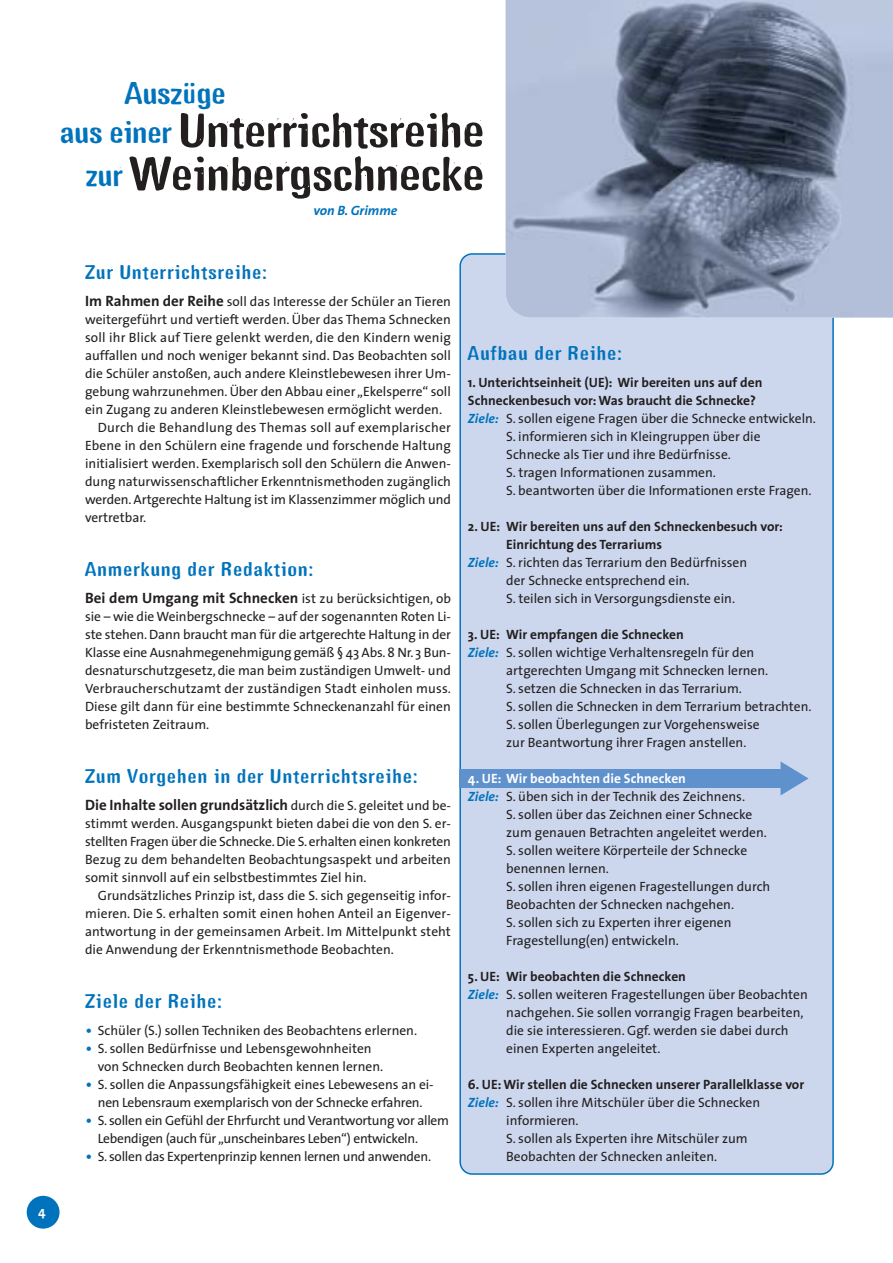
<style>
.page{position:relative;width:893px;height:1263px;background:#fff}
.page>*{position:absolute;margin:0;border:0;box-sizing:border-box;transform-origin:0 0}
.t1{font:700 51px/43.5px "Gagamond";color:#231f1f;text-align:center}
.t2{font:700 33px "Gagamond";color:#0073bc}
.t3{font:700 21px "Gagamond";letter-spacing:.05em;color:#0073bc}
.t4{font:700 15px "The Sans";letter-spacing:-.005em;color:#231f1f}
.t5{font:13.5px/18px "The Sans";color:#231f1f;text-align:justify}
.t6{font:700 13.5px "The Sans";color:#231f1f}
.t7{font:13.5px/18px "The Sans";letter-spacing:-.02em;color:#231f1f;text-align:center}
.t8{font:700 13.5px "The Sans";color:#fff}
.t9{font:italic 700 13.5px "The Sans";color:#0073bc}
.s1{font-size:33px;color:#0073bc}
.s2{font-weight:700;font-size:15px}
.s3{font-weight:400;font-size:13.5px}
.s4{font-size:18px;color:#0073bc}
.s5{font-weight:700;font-style:italic;color:#0073bc}
</style>
<div class="page">
<div style="left:459px;top:253px;width:374px;height:922px;background:#ccd7ee"></div>
<div style="left:27px;top:1196px;width:33px;height:33px;background:#0073bc;border-radius:50%"></div>
<img style="left:505px;top:0;width:387px;height:318px">
<div style="left:459px;top:770px;width:326px;height:18px;background:#5f91cd"></div>
<svg style="left:780px;top:761px;width:28px;height:34px"></svg>
<h2 class="t2" style="left:125px;top:79px;width:102px">Auszüge</h2>
<h1 class="t1" style="left:60px;top:114px;width:426px"><span class="s1">aus einer</span> Unterrichtsreihe <span class="s1">zur</span> Weinbergschnecke</h1>
<p class="t9" style="left:313px;top:205px;width:85px">von B. Grimme</p>
<p class="t8" style="left:38px;top:1206px;width:9px">4</p>
<h3 class="t3" style="left:85px;top:264px;width:183px">Zur Unterrichtsreihe:</h3>
<p class="t5" style="left:85px;top:294px;width:367px"><span class="s2">Im Rahmen der Reihe</span> soll das Interesse der Schüler an Tieren</p>
<p class="t5" style="left:85px;top:312px;width:367px">weitergeführt und vertieft werden. Über das Thema Schnecken</p>
<p class="t5" style="left:85px;top:330px;width:367px">soll ihr Blick auf Tiere gelenkt werden, die den Kindern wenig</p>
<p class="t5" style="left:85px;top:348px;width:367px">auffallen und noch weniger bekannt sind. Das Beobachten soll</p>
<p class="t5" style="left:85px;top:366px;width:367px">die Schüler anstoßen, auch andere Kleinstlebewesen ihrer Um-</p>
<p class="t5" style="left:85px;top:384px;width:367px">gebung wahrzunehmen. Über den Abbau einer „Ekelsperre“ soll</p>
<p class="t5" style="left:85px;top:402px;width:358px">ein Zugang zu anderen Kleinstlebewesen ermöglicht werden.</p>
<p class="t5" style="left:98px;top:420px;width:354px">Durch die Behandlung des Themas soll auf exemplarischer</p>
<p class="t5" style="left:85px;top:438px;width:367px">Ebene in den Schülern eine fragende und forschende Haltung</p>
<p class="t5" style="left:85px;top:456px;width:367px">initialisiert werden. Exemplarisch soll den Schülern die Anwen-</p>
<p class="t5" style="left:85px;top:474px;width:367px">dung naturwissenschaftlicher Erkenntnismethoden zugänglich</p>
<p class="t5" style="left:85px;top:492px;width:367px">werden. Artgerechte Haltung ist im Klassenzimmer möglich und</p>
<p class="t5" style="left:85px;top:510px;width:63px">vertretbar.</p>
<h3 class="t3" style="left:85px;top:561px;width:230px">Anmerkung der Redaktion:</h3>
<p class="t4" style="left:85px;top:592px;width:367px">Bei dem Umgang mit Schnecken <span class="s3">ist zu berücksichtigen, ob</span></p>
<p class="t5" style="left:85px;top:609px;width:367px">sie – wie die Weinbergschnecke – auf der sogenannten Roten Li&shy;ste stehen. Dann braucht man für die artgerechte Haltung in der Klasse eine Ausnahmegenehmigung gemäß § 43 Abs. 8 Nr. 3 Bun&shy;desnaturschutzgesetz, die man beim zuständigen Umwelt- und Verbraucherschutzamt der zuständigen Stadt einholen muss.<br>Diese gilt dann für eine bestimmte Schneckenanzahl für einen befristeten Zeitraum.</p>
<h3 class="t3" style="left:85px;top:768px;width:334px">Zum Vorgehen in der Unterrichtsreihe:</h3>
<p class="t4" style="left:85px;top:799px;width:367px">Die Inhalte sollen grundsätzlich <span class="s3">durch die S. geleitet und be-</span></p>
<p class="t5" style="left:85px;top:816px;width:367px">stimmt werden. Ausgangspunkt bieten dabei die von den S. er&shy;stellten Fragen über die Schnecke. Die S. erhalten einen konkreten Bezug zu dem behandelten Beobachtungsaspekt und arbeiten somit sinnvoll auf ein selbstbestimmtes Ziel hin.</p>
<p class="t5" style="left:85px;top:888px;width:367px;text-indent:13px">Grundsätzliches Prinzip ist, dass die S. sich gegenseitig infor&shy;mieren. Die S. erhalten somit einen hohen Anteil an Eigenver&shy;antwortung in der gemeinsamen Arbeit. Im Mittelpunkt steht die Anwendung der Erkenntnismethode Beobachten.</p>
<h3 class="t3" style="left:85px;top:993px;width:138px">Ziele der Reihe:</h3>
<p class="t5" style="left:85px;top:1023px;width:333px"><span class="s4">•</span> Schüler (S.) sollen Techniken des Beobachtens erlernen.</p>
<p class="t5" style="left:98px;top:1041px;width:287px;text-indent:-13px"><span class="s4">•</span> S. sollen Bedürfnisse und Lebensgewohnheiten von Schnecken durch Beobachten kennen lernen.</p>
<p class="t7" style="left:85px;top:1077px;width:350px"><span class="s4">•</span> S. sollen die Anpassungsfähigkeit eines Lebewesens an ei&shy;nen Lebensraum exemplarisch von der Schnecke erfahren.</p>
<p class="t7" style="left:98px;top:1113px;width:353px;text-align:left;text-indent:-13px"><span class="s4">•</span> S. sollen ein Gefühl der Ehrfurcht und Verantwortung vor allem<br>Lebendigen (auch für „unscheinbares Leben“) entwickeln.</p>
<p class="t7" style="left:85px;top:1149px;width:347px"><span class="s4">•</span> S. sollen das Expertenprinzip kennen lernen und anwenden.</p>
<h3 class="t3" style="left:468px;top:345px;width:155px">Aufbau der Reihe:</h3>
<p class="t6" style="left:468px;top:377px;width:296px">1. Unterichtseinheit (UE): Wir bereiten uns auf den</p>
<p class="t6" style="left:468px;top:395px;width:289px">Schneckenbesuch vor: Was braucht die Schnecke?</p>
<p class="t5" style="left:468px;top:411px;width:349px"><span class="s5">Ziele:</span> S. sollen eigene Fragen über die Schnecke entwickeln.</p>
<p class="t5" style="left:506px;top:429px;width:256px">S. informieren sich in Kleingruppen über die</p>
<p class="t5" style="left:506px;top:447px;width:226px">Schnecke als Tier und ihre Bedürfnisse.</p>
<p class="t5" style="left:506px;top:465px;width:211px">S. tragen Informationen zusammen.</p>
<p class="t5" style="left:506px;top:483px;width:307px">S. beantworten über die Informationen erste Fragen.</p>
<p class="t6" style="left:468px;top:521px;width:316px">2. UE: Wir bereiten uns auf den Schneckenbesuch vor:</p>
<p class="t6" style="left:506px;top:539px;width:157px">Einrichtung des Terrariums</p>
<p class="t5" style="left:468px;top:555px;width:281px"><span class="s5">Ziele:</span> S. richten das Terrarium den Bedürfnissen</p>
<p class="t5" style="left:506px;top:573px;width:185px">der Schnecke entsprechend ein.</p>
<p class="t5" style="left:506px;top:591px;width:230px">S. teilen sich in Versorgungsdienste ein.</p>
<p class="t6" style="left:468px;top:629px;width:217px">3. UE: Wir empfangen die Schnecken</p>
<p class="t5" style="left:468px;top:645px;width:288px"><span class="s5">Ziele:</span> S. sollen wichtige Verhaltensregeln für den</p>
<p class="t5" style="left:506px;top:663px;width:263px">artgerechten Umgang mit Schnecken lernen.</p>
<p class="t5" style="left:506px;top:681px;width:237px">S. setzen die Schnecken in das Terrarium.</p>
<p class="t5" style="left:506px;top:699px;width:307px">S. sollen die Schnecken in dem Terrarium betrachten.</p>
<p class="t5" style="left:506px;top:717px;width:255px">S. sollen Überlegungen zur Vorgehensweise</p>
<p class="t5" style="left:506px;top:735px;width:242px">zur Beantwortung ihrer Fragen anstellen.</p>
<p class="t8" style="left:468px;top:773px;width:219px">4. UE: Wir beobachten die Schnecken</p>
<p class="t5" style="left:468px;top:789px;width:279px"><span class="s5">Ziele:</span> S. üben sich in der Technik des Zeichnens.</p>
<p class="t5" style="left:506px;top:807px;width:247px">S. sollen über das Zeichnen einer Schnecke</p>
<p class="t5" style="left:506px;top:825px;width:262px">zum genauen Betrachten angeleitet werden.</p>
<p class="t5" style="left:506px;top:843px;width:242px">S. sollen weitere Körperteile der Schnecke</p>
<p class="t5" style="left:506px;top:861px;width:104px">benennen lernen.</p>
<p class="t5" style="left:506px;top:879px;width:265px">S. sollen ihren eigenen Fragestellungen durch</p>
<p class="t5" style="left:506px;top:897px;width:229px">Beobachten der Schnecken nachgehen.</p>
<p class="t5" style="left:506px;top:915px;width:227px">S. sollen sich zu Experten ihrer eigenen</p>
<p class="t5" style="left:506px;top:933px;width:174px">Fragestellung(en) entwickeln.</p>
<p class="t6" style="left:468px;top:971px;width:219px">5. UE: Wir beobachten die Schnecken</p>
<p class="t5" style="left:468px;top:987px;width:341px"><span class="s5">Ziele:</span> S. sollen weiteren Fragestellungen über Beobachten</p>
<p class="t5" style="left:506px;top:1005px;width:299px">nachgehen. Sie sollen vorrangig Fragen bearbeiten,</p>
<p class="t5" style="left:506px;top:1023px;width:284px">die sie interessieren. Ggf. werden sie dabei durch</p>
<p class="t5" style="left:506px;top:1041px;width:156px">einen Experten angeleitet.</p>
<p class="t6" style="left:468px;top:1079px;width:338px">6. UE: Wir stellen die Schnecken unserer Parallelklasse vor</p>
<p class="t5" style="left:468px;top:1095px;width:293px"><span class="s5">Ziele:</span> S. sollen ihre Mitschüler über die Schnecken</p>
<p class="t5" style="left:506px;top:1113px;width:74px">informieren.</p>
<p class="t5" style="left:506px;top:1131px;width:243px">S. sollen als Experten ihre Mitschüler zum</p>
<p class="t5" style="left:506px;top:1149px;width:212px">Beobachten der Schnecken anleiten.</p>
</div>
